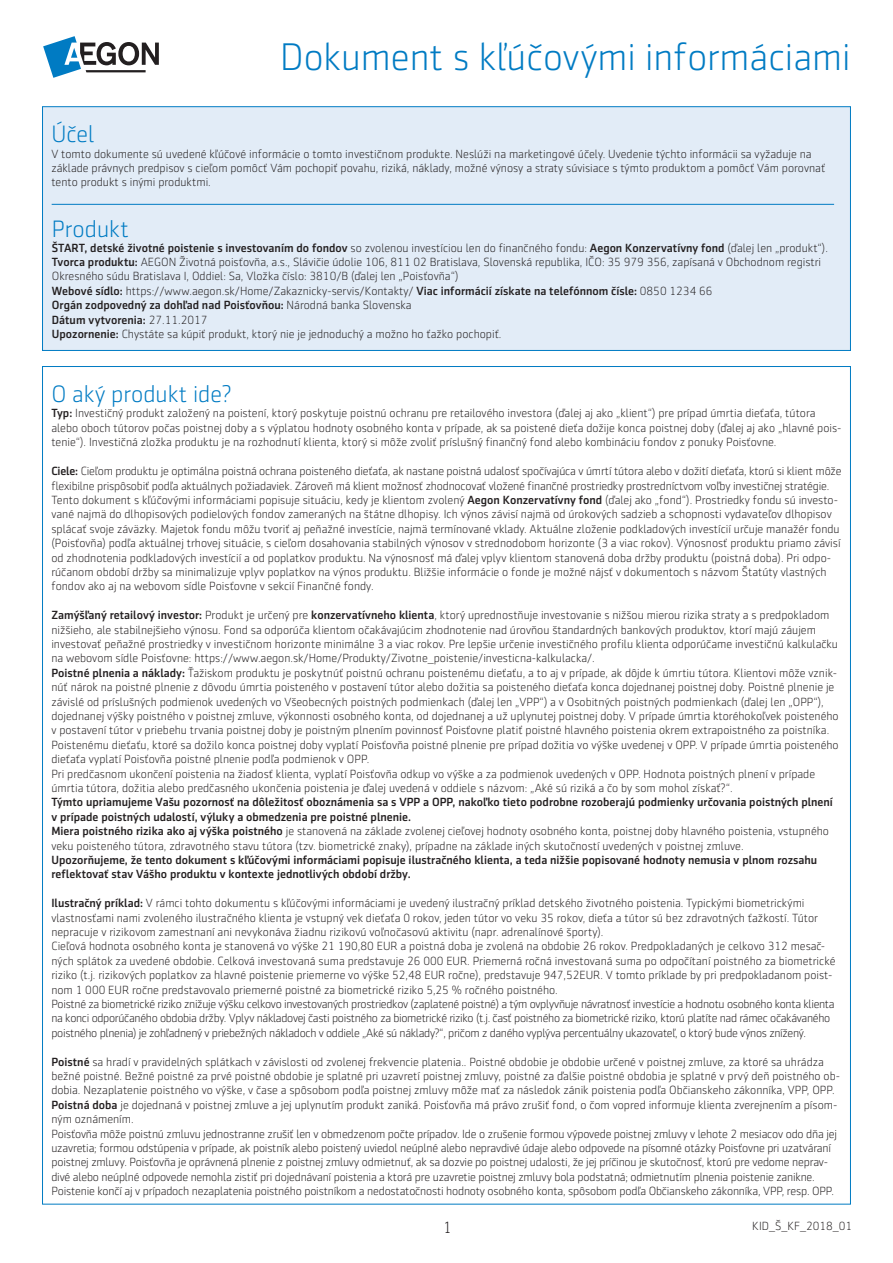
<style>
.page{position:relative;width:893px;height:1263px;background:#fff}
.page>*{position:absolute;margin:0;border:0;box-sizing:border-box;transform-origin:0 0}
.t1{font:300 39px "Sentico Sans DT";color:#007bc3}
.t2{font:300 24px "Sentico Sans DT";color:#007bc3}
.t3{font:300 16.5px "Sentico Sans DT Cond";color:#231f20}
.t4{font:300 12px/14.4px "Sentico Sans DT";color:#231f20}
.t5{font:500 12px/14.4px "Sentico Sans DT";color:#231f20}
.s1{font-weight:500}
.s2{font-weight:300}
</style>
<div class="page">
<div style="left:43px;top:107px;width:807px;height:243px;background:#e2ecf7"></div>
<div style="left:42px;top:106px;width:809px;height:245px;border:1px solid #007bc3"></div>
<svg style="left:43px;top:36px;width:116px;height:42px"></svg>
<hr style="left:52px;top:204px;width:782px;height:1px;background:#007bc3">
<h1 class="t1" style="left:280px;top:42px;width:572px">Dokument s kľúčovými informáciami</h1>
<h2 class="t2" style="left:51px;top:125px;width:45px">Účel</h2>
<p class="t4" style="left:51px;top:147px;width:775px">V tomto dokumente sú uvedené kľúčové informácie o tomto investičnom produkte. Neslúži na marketingové účely. Uvedenie týchto informácii sa vyžaduje na základe právnych predpisov s cieľom pomôcť Vám pochopiť povahu, riziká, náklady, možné výnosy a straty súvisiace s týmto produktom a pomôcť Vám porovnať tento produkt s inými produktmi.</p>
<h2 class="t2" style="left:52px;top:220px;width:78px">Produkt</h2>
<p class="t4" style="left:52px;top:241px;width:777px"><span class="s1">ŠTART, detské životné poistenie s investovaním do fondov</span> so zvolenou investíciou len do finančného fondu: <span class="s1">Aegon Konzervatívny fond</span> (ďalej len „produkt“).<br><span class="s1">Tvorca produktu:</span> AEGON Životná poisťovňa, a.s., Slávičie údolie 106, 811 02 Bratislava, Slovenská republika, IČO: 35 979 356, zapísaná v Obchodnom registri Okresného súdu Bratislava I, Oddiel: Sa, Vložka číslo: 3810/B (ďalej len „Poisťovňa“)<br><span class="s1">Webové sídlo:</span> https://www.aegon.sk/Home/Zakaznicky-servis/Kontakty/ <span class="s1">Viac informácií získate na telefónnom čísle:</span> 0850 1234 66<br><span class="s1">Orgán zodpovedný za dohľad nad Poisťovňou:</span> Národná banka Slovenska<br><span class="s1">Dátum vytvorenia:</span> 27.11.2017<br><span class="s1">Upozornenie:</span> Chystáte sa kúpiť produkt, ktorý nie je jednoduchý a možno ho ťažko pochopiť.</p>
<h2 class="t2" style="left:51px;top:384px;width:182px">O aký produkt ide?</h2>
<p class="t4" style="left:51px;top:407px;width:792px"><span class="s1">Typ:</span> Investičný produkt založený na poistení, ktorý poskytuje poistnú ochranu pre retailového investora (ďalej aj ako „klient“) pre prípad úmrtia dieťaťa, tútora alebo oboch tútorov počas poistnej doby a s výplatou hodnoty osobného konta v prípade, ak sa poistené dieťa dožije konca poistnej doby (ďalej aj ako „hlavné pois&shy;tenie“). Investičná zložka produktu je na rozhodnutí klienta, ktorý si môže zvoliť príslušný finančný fond alebo kombináciu fondov z ponuky Poisťovne.</p>
<p class="t4" style="left:51px;top:465px;width:792px"><span class="s1">Ciele:</span> Cieľom produktu je optimálna poistná ochrana poisteného dieťaťa, ak nastane poistná udalosť spočívajúca v úmrtí tútora alebo v dožití dieťaťa, ktorú si klient môže flexibilne prispôsobiť podľa aktuálnych požiadaviek. Zároveň má klient možnosť zhodnocovať vložené finančné prostriedky prostredníctvom voľby investičnej stratégie.<br>Tento dokument s kľúčovými informáciami popisuje situáciu, kedy je klientom zvolený <span class="s1">Aegon Konzervatívny fond</span> (ďalej ako „fond“). Prostriedky fondu sú investo&shy;vané najmä do dlhopisových podielových fondov zameraných na štátne dlhopisy. Ich výnos závisí najmä od úrokových sadzieb a schopnosti vydavateľov dlhopisov splácať svoje záväzky. Majetok fondu môžu tvoriť aj peňažné investície, najmä termínované vklady. Aktuálne zloženie podkladových investícií určuje manažér fondu (Poisťovňa) podľa aktuálnej trhovej situácie, s cieľom dosahovania stabilných výnosov v strednodobom horizonte (3 a viac rokov). Výnosnosť produktu priamo závisí od zhodnotenia podkladových investícií a od poplatkov produktu. Na výnosnosť má ďalej vplyv klientom stanovená doba držby produktu (poistná doba). Pri odpo&shy;rúčanom období držby sa minimalizuje vplyv poplatkov na výnos produktu. Bližšie informácie o fonde je možné nájsť v dokumentoch s názvom Štatúty vlastných fondov ako aj na webovom sídle Poisťovne v sekcií Finančné fondy.</p>
<p class="t4" style="left:51px;top:609px;width:789px"><span class="s1">Zamýšľaný retailový investor:</span> Produkt je určený pre <span class="s1">konzervatívneho klienta</span>, ktorý uprednostňuje investovanie s nižšou mierou rizika straty a s predpokladom nižšieho, ale stabilnejšieho výnosu. Fond sa odporúča klientom očakávajúcim zhodnotenie nad úrovňou štandardných bankových produktov, ktorí majú záujem investovať peňažné prostriedky v investičnom horizonte minimálne 3 a viac rokov. Pre lepšie určenie investičného profilu klienta odporúčame investičnú kalkulačku na webovom sídle Poisťovne: https://www.aegon.sk/Home/Produkty/Zivotne_poistenie/investicna-kalkulacka/.<br><span class="s1">Poistné plnenia a náklady:</span> Ťažiskom produktu je poskytnúť poistnú ochranu poistenému dieťaťu, a to aj v prípade, ak dôjde k úmrtiu tútora. Klientovi môže vznik&shy;núť nárok na poistné plnenie z dôvodu úmrtia poisteného v postavení tútor alebo dožitia sa poisteného dieťaťa konca dojednanej poistnej doby. Poistné plnenie je závislé od príslušných podmienok uvedených vo Všeobecných poistných podmienkach (ďalej len „VPP“) a v Osobitných poistných podmienkach (ďalej len „OPP“), dojednanej výšky poistného v poistnej zmluve, výkonnosti osobného konta, od dojednanej a už uplynutej poistnej doby. V prípade úmrtia ktoréhokoľvek poisteného v postavení tútor v priebehu trvania poistnej doby je poistným plnením povinnosť Poisťovne platiť poistné hlavného poistenia okrem extrapoistného za poistníka.<br>Poistenému dieťaťu, ktoré sa dožilo konca poistnej doby vyplatí Poisťovňa poistné plnenie pre prípad dožitia vo výške uvedenej v OPP. V prípade úmrtia poisteného dieťaťa vyplatí Poisťovňa poistné plnenie podľa podmienok v OPP.<br>Pri predčasnom ukončení poistenia na žiadosť klienta, vyplatí Poisťovňa odkup vo výške a za podmienok uvedených v OPP. Hodnota poistných plnení v prípade úmrtia tútora, dožitia alebo predčasného ukončenia poistenia je ďalej uvedená v oddiele s názvom: „Aké sú riziká a čo by som mohol získať?“.</p>
<p class="t5" style="left:51px;top:796px;width:783px">Týmto upriamujeme Vašu pozornosť na dôležitosť oboznámenia sa s VPP a OPP, nakoľko tieto podrobne rozoberajú podmienky určovania poistných plnení v prípade poistných udalostí, výluky a obmedzenia pre poistné plnenie.<br>Miera poistného rizika ako aj výška poistného <span class="s2">je stanovená na základe zvolenej cieľovej hodnoty osobného konta, poistnej doby hlavného poistenia, vstupného veku poisteného tútora, zdravotného stavu tútora (tzv. biometrické znaky), prípadne na základe iných skutočností uvedených v poistnej zmluve.</span></p>
<p class="t5" style="left:51px;top:853px;width:767px">Upozorňujeme, že tento dokument s kľúčovými informáciami popisuje ilustračného klienta, a teda nižšie popisované hodnoty nemusia v plnom rozsahu reflektovať stav Vášho produktu v kontexte jednotlivých období držby.</p>
<p class="t4" style="left:51px;top:897px;width:786px"><span class="s1">Ilustračný príklad:</span> V rámci tohto dokumentu s kľúčovými informáciami je uvedený ilustračný príklad detského životného poistenia. Typickými biometrickými vlastnosťami nami zvoleného ilustračného klienta je vstupný vek dieťaťa 0 rokov, jeden tútor vo veku 35 rokov, dieťa a tútor sú bez zdravotných ťažkostí. Tútor nepracuje v rizikovom zamestnaní ani nevykonáva žiadnu rizikovú voľnočasovú aktivitu (napr. adrenalínové športy).<br>Cieľová hodnota osobného konta je stanovená vo výške 21 190,80 EUR a poistná doba je zvolená na obdobie 26 rokov. Predpokladaných je celkovo 312 mesač&shy;ných splátok za uvedené obdobie. Celková investovaná suma predstavuje 26 000 EUR. Priemerná ročná investovaná suma po odpočítaní poistného za biometrické riziko (t.j. rizikových poplatkov za hlavné poistenie priemerne vo výške 52,48 EUR ročne), predstavuje 947,52EUR. V tomto príklade by pri predpokladanom poist&shy;nom 1 000 EUR ročne predstavovalo priemerné poistné za biometrické riziko 5,25 % ročného poistného.<br>Poistné za biometrické riziko znižuje výšku celkovo investovaných prostriedkov (zaplatené poistné) a tým ovplyvňuje návratnosť investície a hodnotu osobného konta klienta na konci odporúčaného obdobia držby. Vplyv nákladovej časti poistného za biometrické riziko (t.j. časť poistného za biometrické riziko, ktorú platíte nad rámec očakávaného poistného plnenia) je zohľadnený v priebežných nákladoch v oddiele „Aké sú náklady?“, pričom z daného vyplýva percentuálny ukazovateľ, o ktorý bude výnos znížený.</p>
<p class="t4" style="left:51px;top:1055px;width:790px"><span class="s1">Poistné</span> sa hradí v pravidelných splátkach v závislosti od zvolenej frekvencie platenia.. Poistné obdobie je obdobie určené v poistnej zmluve, za ktoré sa uhrádza bežné poistné. Bežné poistné za prvé poistné obdobie je splatné pri uzavretí poistnej zmluvy, poistné za ďalšie poistné obdobia je splatné v prvý deň poistného ob&shy;dobia. Nezaplatenie poistného vo výške, v čase a spôsobom podľa poistnej zmluvy môže mať za následok zánik poistenia podľa Občianskeho zákonníka, VPP, OPP.<br><span class="s1">Poistná doba</span> je dojednaná v poistnej zmluve a jej uplynutím produkt zaniká. Poisťovňa má právo zrušiť fond, o čom vopred informuje klienta zverejnením a písom&shy;ným oznámením.<br>Poisťovňa môže poistnú zmluvu jednostranne zrušiť len v obmedzenom počte prípadov. Ide o zrušenie formou výpovede poistnej zmluvy v lehote 2 mesiacov odo dňa jej uzavretia; formou odstúpenia v prípade, ak poistník alebo poistený uviedol neúplné alebo nepravdivé údaje alebo odpovede na písomné otázky Poisťovne pri uzatváraní poistnej zmluvy. Poisťovňa je oprávnená plnenie z poistnej zmluvy odmietnuť, ak sa dozvie po poistnej udalosti, že jej príčinou je skutočnosť, ktorú pre vedome neprav&shy;divé alebo neúplné odpovede nemohla zistiť pri dojednávaní poistenia a ktorá pre uzavretie poistnej zmluvy bola podstatná; odmietnutím plnenia poistenie zanikne.<br>Poistenie končí aj v prípadoch nezaplatenia poistného poistníkom a nedostatočnosti hodnoty osobného konta, spôsobom podľa Občianskeho zákonníka, VPP, resp. OPP.</p>
<h3 class="t3" style="left:443px;top:1221px;width:9px">1</h3>
<p class="t4" style="left:752px;top:1220px;width:101px">KID_Š_KF_2018_01</p>
</div>
